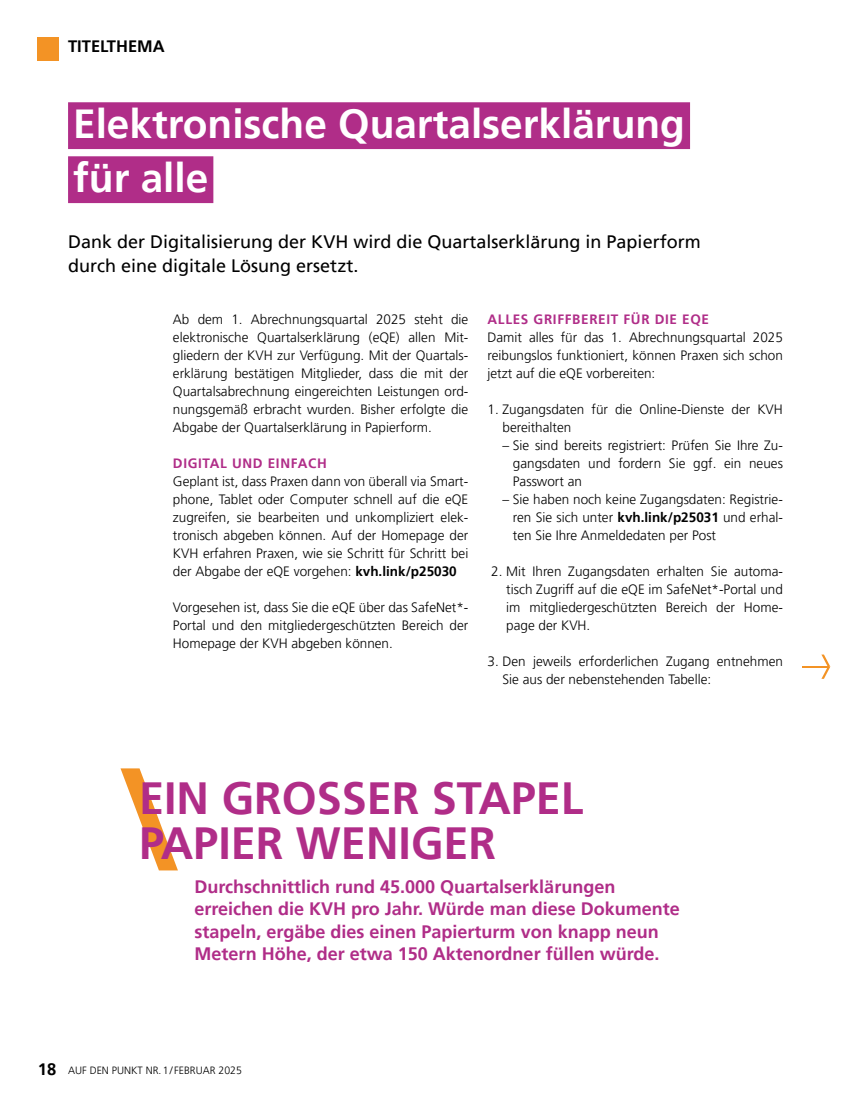
<style>
.page{position:relative;width:851px;height:1106px;background:#fff}
.page>*{position:absolute;margin:0;border:0;box-sizing:border-box;transform-origin:0 0}
.t1{font:700 45px/45px "Frutiger LT Pro";color:#b02d88}
.t2{font:700 40.5px/54px "Frutiger LT Pro";color:#fff}
.t3{font:700 18px/22.5px "Frutiger LT Pro";color:#b02d88}
.t4{font:18px/24px "Frutiger LT Pro";color:#000}
.t5{font:700 16.5px "Frutiger LT Pro";color:#000}
.t6{font:300 13.5px/18px "Frutiger LT Pro";color:#000;text-align:justify}
.t7{font:700 13.5px "Frutiger LT Pro";letter-spacing:.05em;color:#b02d88}
.t8{font:300 10.5px "Frutiger LT Pro";color:#000}
.s1{font-weight:700}
.s2{font-weight:700;font-size:16.5px}
</style>
<div class="page">
<div style="left:68px;top:102px;width:622px;height:47px;background:#b02d88"></div>
<div style="left:68px;top:156px;width:145px;height:47px;background:#b02d88"></div>
<svg style="left:120px;top:768px;width:58px;height:102px"></svg>
<hr style="left:801px;top:666px;width:27px;height:2px;background:#f39325">
<svg style="left:821px;top:654px;width:9px;height:25px"></svg>
<div style="left:37px;top:37px;width:21px;height:24px;background:#f39325"></div>
<p class="t5" style="left:68px;top:36px;width:98px">TITELTHEMA</p>
<h2 class="t2" style="left:73px;top:97px;width:613px">Elektronische Quartalserklärung für alle</h2>
<h3 class="t4" style="left:68px;top:229px;width:634px">Dank der Digitalisierung der KVH wird die Quartalserklärung in Papierform durch eine digitale Lösung ersetzt.</h3>
<p class="t6" style="left:173px;top:310px;width:297px">Ab dem 1. Abrechnungsquartal 2025 steht die elektronische Quartalserklärung (eQE) allen Mit&shy;gliedern der KVH zur Verfügung. Mit der Quartals&shy;erklärung bestätigen Mitglieder, dass die mit der Quartalsabrechnung eingereichten Leistungen ord&shy;nungsgemäß erbracht wurden. Bisher erfolgte die Abgabe der Quartalserklärung in Papierform.</p>
<p class="t7" style="left:173px;top:455px;width:155px">DIGITAL UND EINFACH</p>
<p class="t6" style="left:173px;top:472px;width:297px">Geplant ist, dass Praxen dann von überall via Smart&shy;phone, Tablet oder Computer schnell auf die eQE zugreifen, sie bearbeiten und unkompliziert elek&shy;tronisch abgeben können. Auf der Homepage der KVH erfahren Praxen, wie sie Schritt für Schritt bei der Abgabe der eQE vorgehen: <span class="s1">kvh.link/p25030</span></p>
<p class="t6" style="left:173px;top:598px;width:297px">Vorgesehen ist, dass Sie die eQE über das SafeNet*- Portal und den mitgliedergeschützten Bereich der Homepage der KVH abgeben können.</p>
<p class="t7" style="left:487px;top:311px;width:223px">ALLES GRIFFBEREIT FÜR DIE EQE</p>
<p class="t6" style="left:487px;top:328px;width:297px">Damit alles für das 1. Abrechnungsquartal 2025 reibungslos funktioniert, können Praxen sich schon jetzt auf die eQE vorbereiten:</p>
<p class="t6" style="left:502px;top:400px;width:282px;text-indent:-15px">1. Zugangsdaten für die Online-Dienste der KVH bereithalten</p>
<p class="t6" style="left:513px;top:436px;width:271px;text-indent:-11px">– Sie sind bereits registriert: Prüfen Sie Ihre Zu&shy;gangsdaten und fordern Sie ggf. ein neues Passwort an</p>
<p class="t6" style="left:513px;top:490px;width:271px;text-indent:-11px">– Sie haben noch keine Zugangsdaten: Registrie&shy;ren Sie sich unter <span class="s1">kvh.link/p25031</span> und erhal&shy;ten Sie Ihre Anmeldedaten per Post</p>
<p class="t6" style="left:506px;top:562px;width:278px;text-indent:-15px">2. Mit Ihren Zugangsdaten erhalten Sie automa&shy;tisch Zugriff auf die eQE im SafeNet*-Portal und im mitgliedergeschützten Bereich der Home&shy;page der KVH.</p>
<p class="t6" style="left:502px;top:652px;width:282px;text-indent:-15px">3. Den jeweils erforderlichen Zugang entnehmen<br>Sie aus der nebenstehenden Tabelle:</p>
<h1 class="t1" style="left:139px;top:775px;width:446px">EIN GROSSER STAPEL<br>PAPIER WENIGER</h1>
<h3 class="t3" style="left:194px;top:875px;width:487px">Durchschnittlich rund 45.000 Quartalserklärungen erreichen die KVH pro Jahr. Würde man diese Dokumente stapeln, ergäbe dies einen Papierturm von knapp neun Metern Höhe, der etwa 150 Aktenordner füllen würde.</h3>
<p class="t8" style="left:38px;top:1064px;width:205px"><span class="s2">18</span> AUF DEN PUNKT NR.1/ FEBRUAR 2025</p>
</div>
